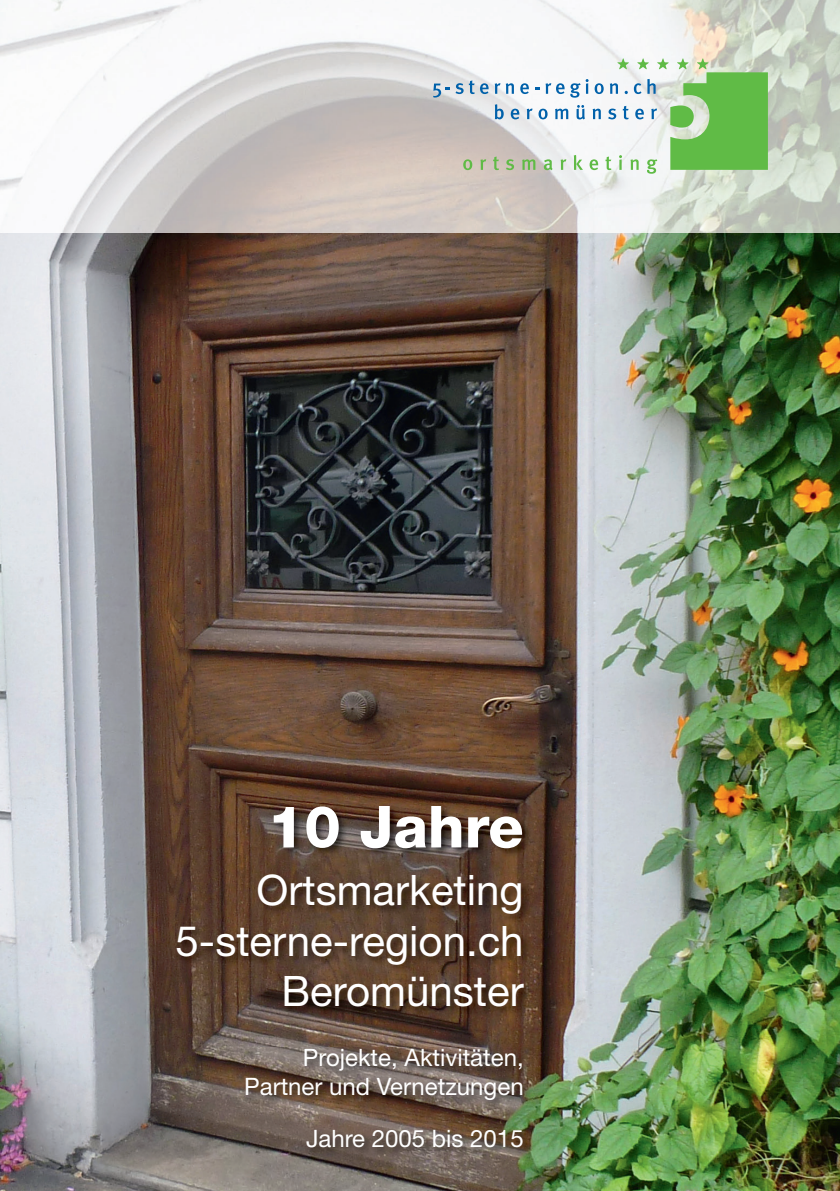
<style>
.page{position:relative;width:840px;height:1191px;background:#fff}
.page>*{position:absolute;margin:0;border:0;box-sizing:border-box;transform-origin:0 0}
.t1{font:800 58px "Helvetica Neue LT Std";color:#fff}
.t2{font:42px/50.4px "Helvetica Neue LT Std";color:#fff;text-align:right}
.t3{font:24px/28.8px "Helvetica Neue LT Std";color:#fff;text-align:right}
</style>
<div class="page">
<img style="left:0;top:0;width:839px;height:1191px">
<img style="left:175px;top:804px;width:358px;height:213px">
<img style="left:244px;top:1047px;width:288px;height:110px">
<svg style="left:433px;top:84px;width:16px;height:13px"></svg>
<svg style="left:455px;top:58px;width:312px;height:116px"></svg>
<h1 class="t1" style="left:267px;top:792px;width:257px">10 Jahre</h1>
<h2 class="t2" style="left:175px;top:864px;width:349px">Ortsmarketing<br>5-sterne-region.ch<br>Beromünster</h2>
<p class="t3" style="left:244px;top:1043px;width:281px">Projekte, Aktivitäten,<br>Partner und Vernetzungen</p>
<p class="t3" style="left:306px;top:1123px;width:219px">Jahre 2005 bis 2015</p>
</div>
